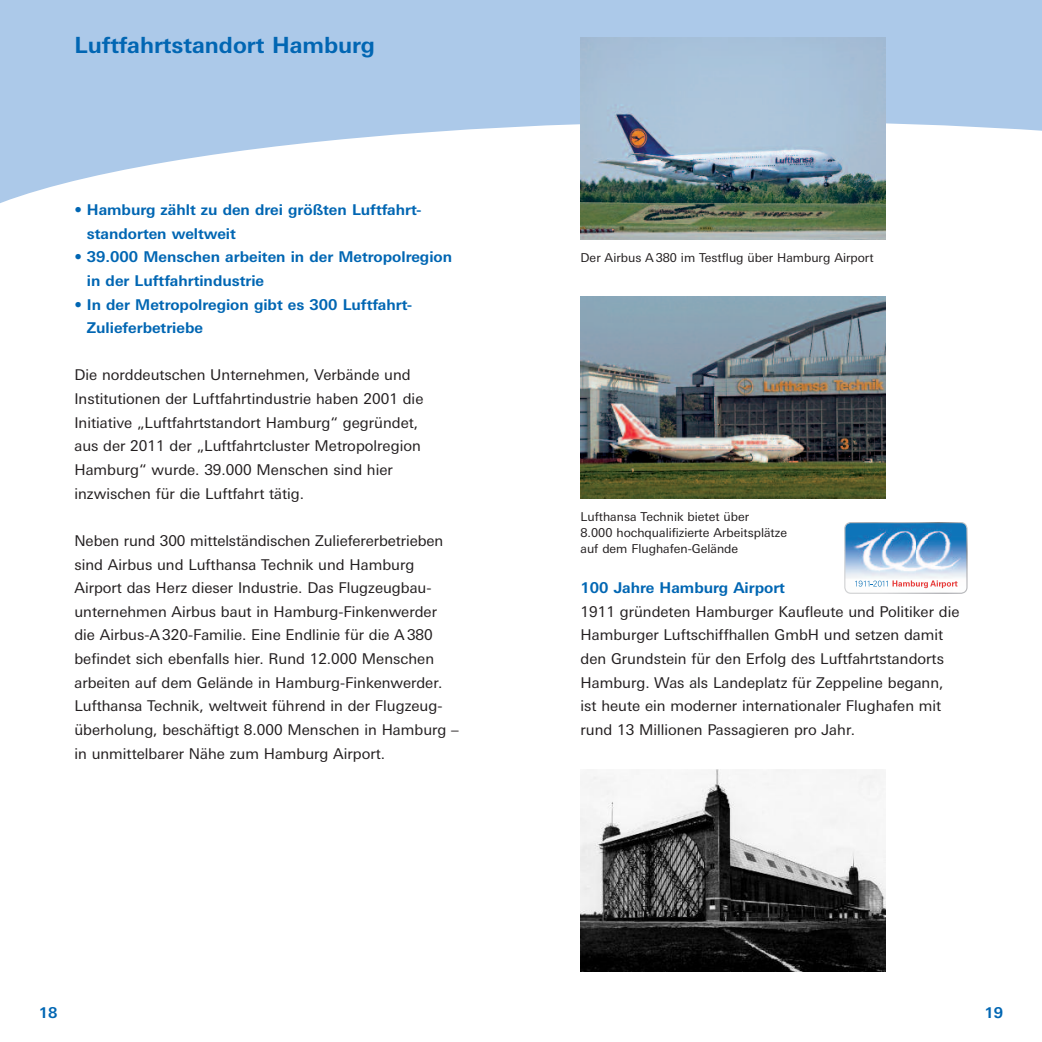
<style>
.page{position:relative;width:1042px;height:1042px;background:#fff}
.page>*{position:absolute;margin:0;border:0;box-sizing:border-box;transform-origin:0 0}
.t1{font:700 22.4px "LT Univers Basic";color:#0166b3}
.t2{font:14.88px/23.6px "LT Univers Basic";color:#231f20}
.t3{font:700 14.88px/23.6px "LT Univers Basic";color:#0166b3}
.t4{font:12.25px/15.8px "LT Univers Basic";color:#231f20}
</style>
<div class="page">
<svg style="left:0;top:0;width:1042px;height:209px;fill:#acc9e9"></svg>
<img style="left:580px;top:37px;width:305px;height:202px">
<img style="left:580px;top:296px;width:305px;height:203px">
<img style="left:580px;top:769px;width:305px;height:202px">
<svg style="left:844px;top:522px;width:123px;height:72px"></svg>
<h1 class="t1" style="left:74px;top:37px;width:302px">Luftfahrtstandort Hamburg</h1>
<p class="t3" style="left:87px;top:199px;width:336px;text-indent:-12px">• Hamburg zählt zu den drei größten Luftfahrt&shy;standorten weltweit</p>
<p class="t3" style="left:87px;top:246px;width:367px;text-indent:-12px">• 39.000 Menschen arbeiten in der Metropolregion in der Luftfahrtindustrie</p>
<p class="t3" style="left:87px;top:294px;width:326px;text-indent:-12px">• In der Metropolregion gibt es 300 Luftfahrt-<br>Zulieferbetriebe</p>
<p class="t2" style="left:74px;top:365px;width:350px">Die norddeutschen Unternehmen, Verbände und Institutionen der Luftfahrtindustrie haben 2001 die Initiative „Luftfahrtstandort Hamburg“ gegründet, aus der 2011 der „Luftfahrtcluster Metropolregion Hamburg“ wurde. 39.000 Menschen sind hier inzwischen für die Luftfahrt tätig.</p>
<p class="t2" style="left:74px;top:530px;width:386px">Neben rund 300 mittelständischen Zuliefererbetrieben sind Airbus und Lufthansa Technik und Hamburg Airport das Herz dieser Industrie. Das Flugzeugbau&shy;unternehmen Airbus baut in Hamburg-Finkenwerder die Airbus-A 320-Familie. Eine Endlinie für die A 380 befindet sich ebenfalls hier. Rund 12.000 Menschen arbeiten auf dem Gelände in Hamburg-Finkenwerder.<br>Lufthansa Technik, weltweit führend in der Flugzeug&shy;überholung, beschäftigt 8.000 Menschen in Hamburg – in unmittelbarer Nähe zum Hamburg Airport.</p>
<p class="t4" style="left:580px;top:251px;width:294px">Der Airbus A 380 im Testflug über Hamburg Airport</p>
<p class="t4" style="left:580px;top:510px;width:208px">Lufthansa Technik bietet über<br>8.000 hochqualifizierte Arbeitsplätze auf dem Flughafen-Gelände</p>
<p class="t3" style="left:580px;top:577px;width:206px">100 Jahre Hamburg Airport</p>
<p class="t2" style="left:580px;top:601px;width:380px">1911 gründeten Hamburger Kaufleute und Politiker die Hamburger Luftschiffhallen GmbH und setzen damit den Grundstein für den Erfolg des Luftfahrtstandorts Hamburg. Was als Landeplatz für Zeppeline begann, ist heute ein moderner internationaler Flughafen mit rund 13 Millionen Passagieren pro Jahr.</p>
<p class="t3" style="left:39px;top:1002px;width:20px">18</p>
<p class="t3" style="left:984px;top:1002px;width:20px">19</p>
</div>
